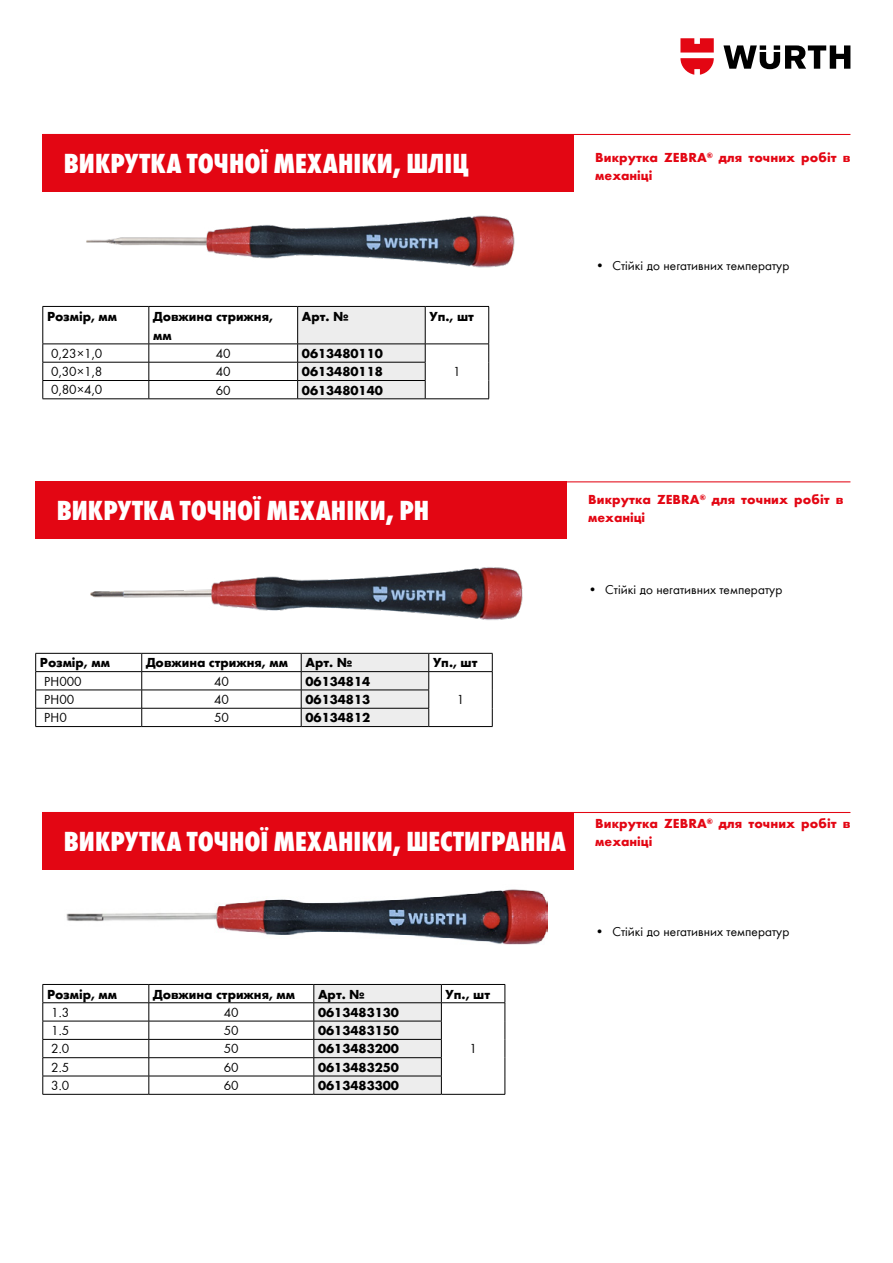
<style>
.page{position:relative;width:893px;height:1263px;background:#fff}
.page>*{position:absolute;margin:0;border:0;box-sizing:border-box;transform-origin:0 0}
.t1{font:800 condensed 28.5px "Wuerth";letter-spacing:.005em;color:#fff}
.t2{font:700 13.5px/19.2px "Wuerth";color:#000}
.t3{font:13.5px "Wuerth";color:#000}
.t4{font:700 13.5px/18px "Wuerth";letter-spacing:.005em;color:#e30613}
</style>
<div class="page">
<svg style="left:723px;top:45px;width:127px;height:24px"></svg>
<svg style="left:680px;top:38px;width:34px;height:37px"></svg>
<hr style="left:43px;top:134px;width:807px;height:1px;background:#e30613">
<hr style="left:43px;top:481px;width:807px;height:1px;background:#e30613">
<div style="left:43px;top:134px;width:531px;height:58px;background:#e30613"></div>
<div style="left:35px;top:481px;width:532px;height:58px;background:#e30613"></div>
<hr style="left:43px;top:306px;width:106px;height:1px;background:#000">
<hr style="left:43px;top:307px;width:1px;height:37px;background:#000">
<hr style="left:149px;top:306px;width:149px;height:1px;background:#000">
<hr style="left:149px;top:307px;width:1px;height:37px;background:#000">
<hr style="left:425px;top:306px;width:64px;height:1px;background:#000">
<hr style="left:488px;top:307px;width:1px;height:37px;background:#000">
<hr style="left:43px;top:344px;width:106px;height:1px;background:#000">
<hr style="left:149px;top:344px;width:149px;height:1px;background:#000">
<hr style="left:425px;top:344px;width:64px;height:1px;background:#000">
<hr style="left:43px;top:362px;width:106px;height:1px;background:#000">
<hr style="left:149px;top:362px;width:149px;height:1px;background:#000">
<hr style="left:43px;top:380px;width:106px;height:1px;background:#000">
<svg style="left:43px;top:344px;width:1px;height:55px"></svg>
<hr style="left:149px;top:380px;width:149px;height:1px;background:#000">
<svg style="left:149px;top:344px;width:1px;height:55px"></svg>
<svg style="left:297px;top:306px;width:129px;height:93px;background:#ddd"></svg>
<svg style="left:488px;top:344px;width:1px;height:55px"></svg>
<hr style="left:43px;top:399px;width:106px;height:1px;background:#000">
<hr style="left:149px;top:399px;width:149px;height:1px;background:#000">
<hr style="left:298px;top:399px;width:127px;height:1px;background:#000">
<hr style="left:425px;top:399px;width:64px;height:1px;background:#000">
<hr style="left:35px;top:653px;width:107px;height:1px;background:#000">
<hr style="left:142px;top:653px;width:159px;height:1px;background:#000">
<hr style="left:429px;top:653px;width:64px;height:1px;background:#000">
<hr style="left:35px;top:671px;width:107px;height:1px;background:#000">
<hr style="left:142px;top:671px;width:159px;height:1px;background:#000">
<hr style="left:429px;top:671px;width:64px;height:1px;background:#000">
<hr style="left:35px;top:690px;width:107px;height:1px;background:#000">
<hr style="left:142px;top:690px;width:159px;height:1px;background:#000">
<hr style="left:35px;top:708px;width:107px;height:1px;background:#000">
<svg style="left:35px;top:654px;width:1px;height:72px"></svg>
<hr style="left:142px;top:708px;width:159px;height:1px;background:#000">
<svg style="left:141px;top:654px;width:1px;height:72px"></svg>
<svg style="left:301px;top:653px;width:128px;height:73px;background:#dedede"></svg>
<svg style="left:492px;top:654px;width:1px;height:72px"></svg>
<hr style="left:35px;top:726px;width:107px;height:1px;background:#000">
<hr style="left:142px;top:726px;width:159px;height:1px;background:#000">
<hr style="left:301px;top:726px;width:128px;height:1px;background:#000">
<hr style="left:429px;top:726px;width:64px;height:1px;background:#000">
<img style="left:86px;top:215px;width:429px;height:53px">
<img style="left:90px;top:567px;width:433px;height:53px">
<hr style="left:43px;top:812px;width:807px;height:1px;background:#e30613">
<div style="left:43px;top:812px;width:531px;height:58px;background:#e30613"></div>
<hr style="left:43px;top:984px;width:106px;height:1px;background:#000">
<hr style="left:149px;top:984px;width:165px;height:1px;background:#000">
<hr style="left:441px;top:984px;width:64px;height:1px;background:#000">
<hr style="left:43px;top:1002px;width:106px;height:1px;background:#000">
<hr style="left:149px;top:1002px;width:165px;height:1px;background:#000">
<hr style="left:441px;top:1002px;width:64px;height:1px;background:#000">
<hr style="left:43px;top:1021px;width:106px;height:1px;background:#000">
<hr style="left:149px;top:1021px;width:165px;height:1px;background:#000">
<hr style="left:43px;top:1039px;width:106px;height:1px;background:#000">
<hr style="left:149px;top:1039px;width:165px;height:1px;background:#000">
<hr style="left:43px;top:1057px;width:106px;height:1px;background:#000">
<hr style="left:149px;top:1057px;width:165px;height:1px;background:#000">
<hr style="left:43px;top:1076px;width:106px;height:1px;background:#000">
<svg style="left:43px;top:985px;width:1px;height:109px"></svg>
<hr style="left:149px;top:1076px;width:165px;height:1px;background:#000">
<svg style="left:149px;top:985px;width:1px;height:109px"></svg>
<svg style="left:314px;top:984px;width:128px;height:110px;background:#ddd"></svg>
<svg style="left:505px;top:985px;width:1px;height:109px"></svg>
<hr style="left:43px;top:1094px;width:106px;height:1px;background:#000">
<hr style="left:149px;top:1094px;width:165px;height:1px;background:#000">
<hr style="left:314px;top:1094px;width:127px;height:1px;background:#000">
<hr style="left:441px;top:1094px;width:64px;height:1px;background:#000">
<img style="left:66px;top:889px;width:481px;height:56px">
<h1 class="t1" style="left:64px;top:143px;width:406px">ВИКРУТКА ТОЧНОЇ МЕХАНІКИ, ШЛІЦ</h1>
<p class="t2" style="left:47px;top:305px;width:72px">Розмір, мм</p>
<p class="t2" style="left:153px;top:305px;width:122px">Довжина стрижня, мм</p>
<p class="t2" style="left:302px;top:305px;width:48px">Арт. №</p>
<p class="t2" style="left:429px;top:305px;width:46px">Уп., шт</p>
<p class="t3" style="left:51px;top:344px;width:52px">0,23×1,0</p>
<p class="t3" style="left:216px;top:344px;width:16px">40</p>
<p class="t2" style="left:302px;top:343px;width:82px">0613480110</p>
<p class="t3" style="left:51px;top:362px;width:52px">0,30×1,8</p>
<p class="t3" style="left:216px;top:362px;width:16px">40</p>
<p class="t2" style="left:302px;top:361px;width:82px">0613480118</p>
<p class="t3" style="left:453px;top:362px;width:9px">1</p>
<p class="t3" style="left:51px;top:381px;width:52px">0,80×4,0</p>
<p class="t3" style="left:216px;top:381px;width:16px">60</p>
<p class="t2" style="left:302px;top:379px;width:82px">0613480140</p>
<p class="t4" style="left:595px;top:147px;width:257px">Викрутка ZEBRA<sup>®</sup> для точних робіт в механіці</p>
<p class="t3" style="left:595px;top:256px;width:196px">• Стійкі до негативних температур</p>
<h1 class="t1" style="left:57px;top:490px;width:374px">ВИКРУТКА ТОЧНОЇ МЕХАНІКИ, РН</h1>
<p class="t2" style="left:40px;top:652px;width:72px">Розмір, мм</p>
<p class="t2" style="left:146px;top:652px;width:144px">Довжина стрижня, мм</p>
<p class="t2" style="left:305px;top:652px;width:48px">Арт. №</p>
<p class="t2" style="left:433px;top:652px;width:46px">Уп., шт</p>
<p class="t3" style="left:44px;top:672px;width:39px">РН000</p>
<p class="t3" style="left:214px;top:672px;width:16px">40</p>
<p class="t2" style="left:305px;top:670px;width:66px">06134814</p>
<p class="t3" style="left:44px;top:690px;width:32px">РН00</p>
<p class="t3" style="left:214px;top:690px;width:16px">40</p>
<p class="t2" style="left:305px;top:689px;width:66px">06134813</p>
<p class="t3" style="left:457px;top:690px;width:9px">1</p>
<p class="t3" style="left:44px;top:708px;width:24px">РН0</p>
<p class="t3" style="left:214px;top:709px;width:16px">50</p>
<p class="t2" style="left:305px;top:707px;width:66px">06134812</p>
<p class="t4" style="left:588px;top:489px;width:257px">Викрутка ZEBRA<sup>®</sup> для точних робіт в механіці</p>
<p class="t3" style="left:588px;top:580px;width:196px">• Стійкі до негативних температур</p>
<h1 class="t1" style="left:64px;top:821px;width:504px">ВИКРУТКА ТОЧНОЇ МЕХАНІКИ, ШЕСТИГРАННА</h1>
<p class="t2" style="left:47px;top:983px;width:72px">Розмір, мм</p>
<p class="t2" style="left:153px;top:983px;width:144px">Довжина стрижня, мм</p>
<p class="t2" style="left:318px;top:983px;width:48px">Арт. №</p>
<p class="t2" style="left:446px;top:983px;width:46px">Уп., шт</p>
<p class="t3" style="left:51px;top:1003px;width:19px">1.3</p>
<p class="t3" style="left:224px;top:1003px;width:16px">40</p>
<p class="t2" style="left:318px;top:1002px;width:82px">0613483130</p>
<p class="t3" style="left:469px;top:1040px;width:9px">1</p>
<p class="t3" style="left:51px;top:1021px;width:19px">1.5</p>
<p class="t3" style="left:224px;top:1021px;width:16px">50</p>
<p class="t2" style="left:318px;top:1020px;width:82px">0613483150</p>
<p class="t3" style="left:51px;top:1040px;width:19px">2.0</p>
<p class="t3" style="left:224px;top:1040px;width:16px">50</p>
<p class="t2" style="left:318px;top:1038px;width:82px">0613483200</p>
<p class="t3" style="left:51px;top:1058px;width:19px">2.5</p>
<p class="t3" style="left:224px;top:1058px;width:16px">60</p>
<p class="t2" style="left:318px;top:1057px;width:82px">0613483250</p>
<p class="t3" style="left:51px;top:1076px;width:19px">3.0</p>
<p class="t3" style="left:224px;top:1076px;width:16px">60</p>
<p class="t2" style="left:318px;top:1075px;width:82px">0613483300</p>
<p class="t4" style="left:595px;top:813px;width:257px">Викрутка ZEBRA<sup>®</sup> для точних робіт в механіці</p>
<p class="t3" style="left:595px;top:922px;width:196px">• Стійкі до негативних температур</p>
</div>
